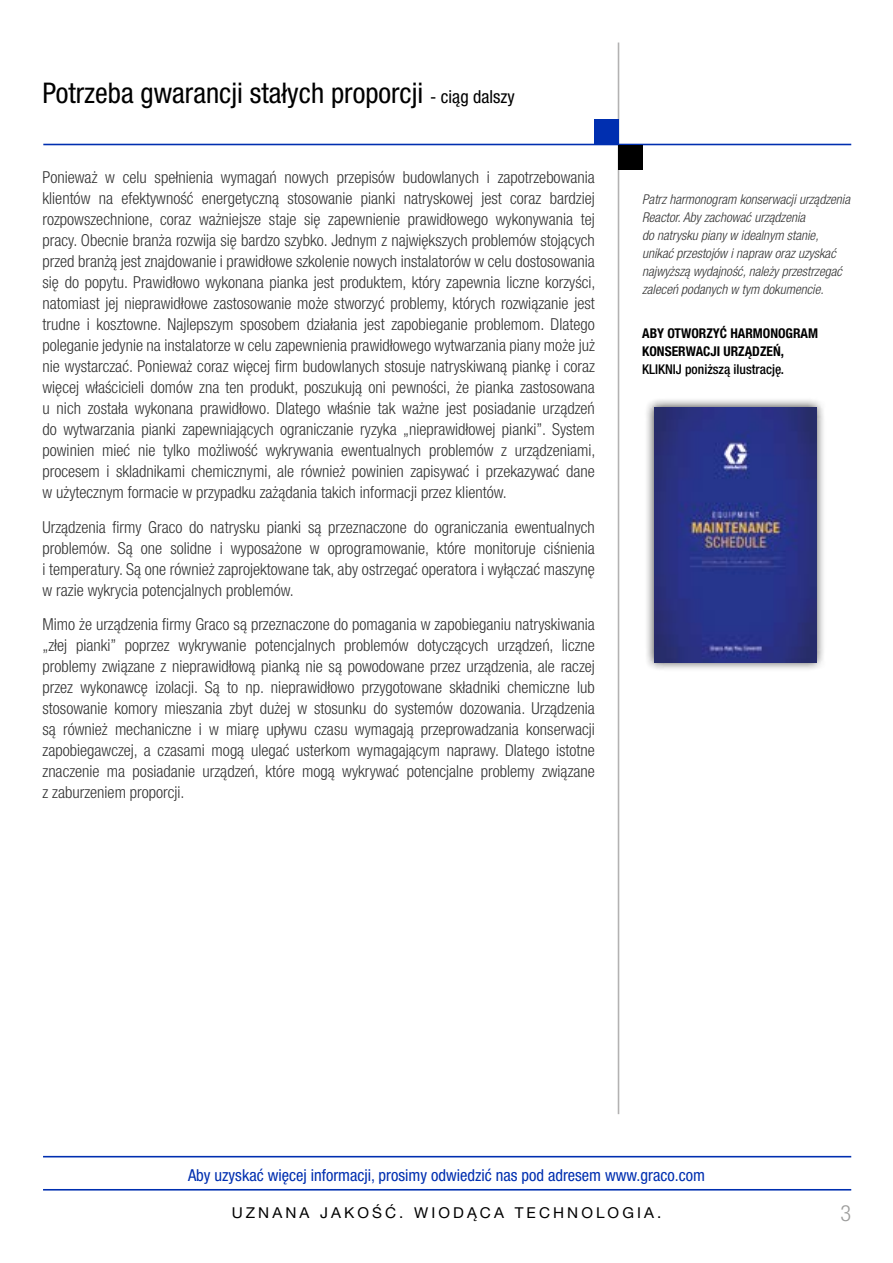
<style>
.page{position:relative;width:893px;height:1263px;background:#fff}
.page>*{position:absolute;margin:0;border:0;box-sizing:border-box;transform-origin:0 0}
.t1{font:condensed 28.5px "Helvetica Neue LTCE";color:#000}
.t2{font:300 condensed 22.35px "Helvetica Neue LT Std";color:#9d9d9c}
.t3{font:300 condensed 16.5px/21px "Helvetica Neue LTCE";color:#000;text-align:justify}
.t4{font:condensed 16.5px "Helvetica Neue LTCE";color:#002fb0}
.t5{font:15px "Helvetica Neue LT Pro";letter-spacing:.2em;color:#000}
.t6{font:italic 300 condensed 13.5px/18px "Helvetica Neue LTCE";color:#000}
.t7{font:700 condensed 13.5px/18px "Helvetica Neue LTCE";color:#000}
.t8{font:500 condensed 13.5px "Helvetica Neue LTCE";color:#000}
.s1{font-size:18px}
</style>
<div class="page">
<hr style="left:618px;top:43px;width:1px;height:1071px;background:#b3b2b2">
<hr style="left:43px;top:144px;width:808px;height:1px;background:#002fb0">
<div style="left:618px;top:145px;width:24px;height:25px;background:#000"></div>
<div style="left:595px;top:119px;width:24px;height:25px;background:#002fb0"></div>
<hr style="left:43px;top:1189px;width:808px;height:1px;background:#002fb0">
<hr style="left:43px;top:1156px;width:808px;height:1px;background:#002fb0">
<div style="left:644px;top:397px;width:183px;height:274px;background:#000;opacity:.75"></div>
<img style="left:654px;top:407px;width:162px;height:255px">
<h1 class="t1" style="left:43px;top:76px;width:474px">Potrzeba gwarancji stałych proporcji <span class="s1">- ciąg dalszy</span></h1>
<p class="t3" style="left:43px;top:167px;width:554px">Ponieważ w celu spełnienia wymagań nowych przepisów budowlanych i zapotrzebowania klientów na efektywność energetyczną stosowanie pianki natryskowej jest coraz bardziej rozpowszechnione, coraz ważniejsze staje się zapewnienie prawidłowego wykonywania tej pracy. Obecnie branża rozwija się bardzo szybko. Jednym z największych problemów stojących przed branżą jest znajdowanie i prawidłowe szkolenie nowych instalatorów w celu dostosowania się do popytu. Prawidłowo wykonana pianka jest produktem, który zapewnia liczne korzyści, natomiast jej nieprawidłowe zastosowanie może stworzyć problemy, których rozwiązanie jest trudne i kosztowne. Najlepszym sposobem działania jest zapobieganie problemom. Dlatego poleganie jedynie na instalatorze w celu zapewnienia prawidłowego wytwarzania piany może już nie wystarczać. Ponieważ coraz więcej firm budowlanych stosuje natryskiwaną piankę i coraz więcej właścicieli domów zna ten produkt, poszukują oni pewności, że pianka zastosowana u nich została wykonana prawidłowo. Dlatego właśnie tak ważne jest posiadanie urządzeń do wytwarzania pianki zapewniających ograniczanie ryzyka „nieprawidłowej pianki”. System powinien mieć nie tylko możliwość wykrywania ewentualnych problemów z urządzeniami, procesem i skladnikami chemicznymi, ale również powinien zapisywać i przekazywać dane w użytecznym formacie w przypadku zażądania takich informacji przez klientów.</p>
<p class="t3" style="left:43px;top:516px;width:554px">Urządzenia firmy Graco do natrysku pianki są przeznaczone do ograniczania ewentualnych problemów. Są one solidne i wyposażone w oprogramowanie, które monitoruje ciśnienia i temperatury. Są one również zaprojektowane tak, aby ostrzegać operatora i wyłączać maszynę w razie wykrycia potencjalnych problemów.</p>
<p class="t3" style="left:43px;top:614px;width:554px">Mimo że urządzenia firmy Graco są przeznaczone do pomagania w zapobieganiu natryskiwania „złej pianki” poprzez wykrywanie potencjalnych problemów dotyczących urządzeń, liczne problemy związane z nieprawidłową pianką nie są powodowane przez urządzenia, ale raczej przez wykonawcę izolacji. Są to np. nieprawidłowo przygotowane składniki chemiczne lub stosowanie komory mieszania zbyt dużej w stosunku do systemów dozowania. Urządzenia są również mechaniczne i w miarę upływu czasu wymagają przeprowadzania konserwacji zapobiegawczej, a czasami mogą ulegać usterkom wymagającym naprawy. Dlatego istotne znaczenie ma posiadanie urządzeń, które mogą wykrywać potencjalne problemy związane z zaburzeniem proporcji.</p>
<p class="t6" style="left:642px;top:191px;width:210px">Patrz harmonogram konserwacji urządzenia Reactor. Aby zachować urządzenia<br>do natrysku piany w idealnym stanie, unikać przestojów i napraw oraz uzyskać najwyższą wydajność, należy przestrzegać zaleceń podanych w tym dokumencie.</p>
<p class="t7" style="left:642px;top:324px;width:177px">ABY OTWORZYĆ HARMONOGRAM<br>KONSERWACJI URZĄDZEŃ,</p>
<p class="t8" style="left:642px;top:361px;width:143px">KLIKNIJ poniższą ilustrację.</p>
<p class="t4" style="left:188px;top:1165px;width:518px">Aby uzyskać więcej informacji, prosimy odwiedzić nas pod adresem www.graco.com</p>
<p class="t5" style="left:232px;top:1204px;width:431px">UZNANA JAKOŚĆ. WIODĄCA TECHNOLOGIA.</p>
<h2 class="t2" style="left:840px;top:1200px;width:12px">3</h2>
</div>
